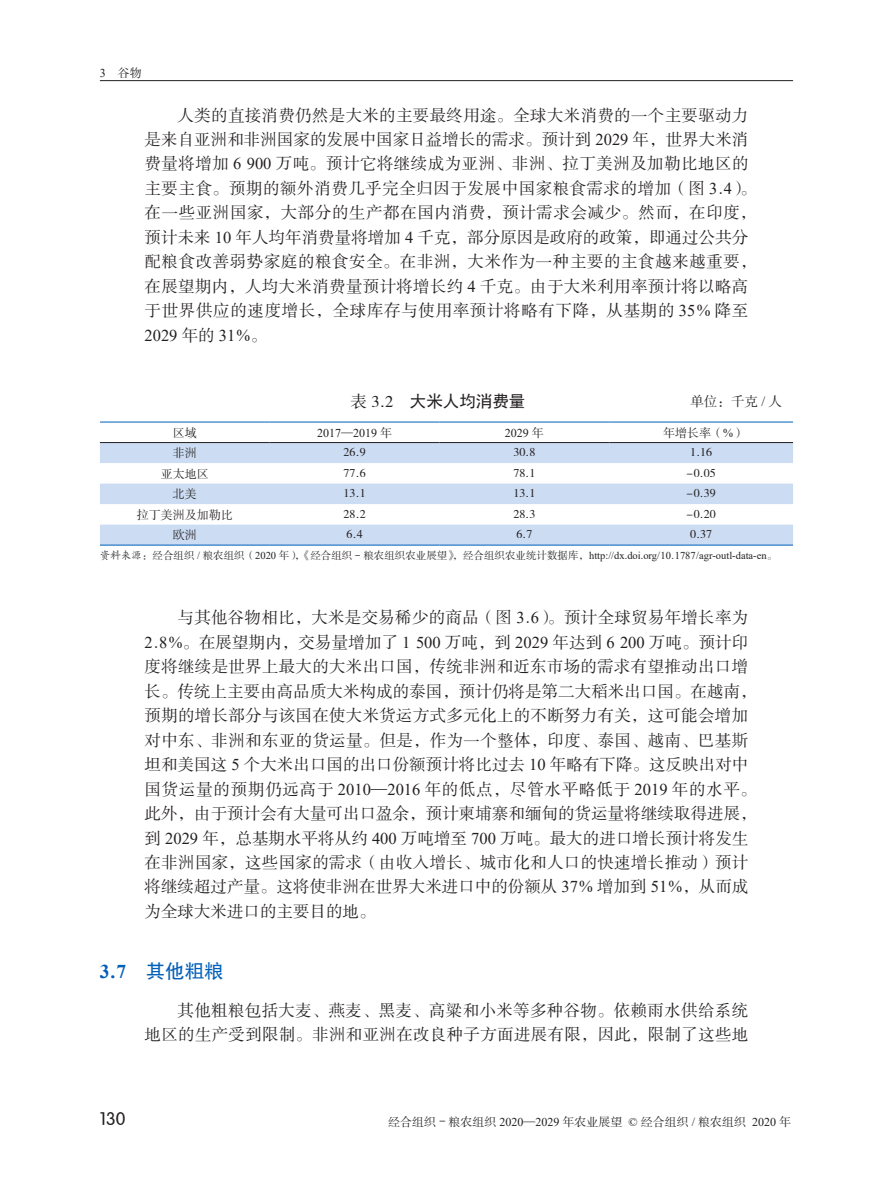
<style>
.page{position:relative;width:893px;height:1191px;background:#fff}
.page>*{position:absolute;margin:0;border:0;box-sizing:border-box;transform-origin:0 0}
.t1{font:19.5px "FZHTK GBK1 0";color:#005fb9}
.t2{font:18px "FZY3 K GBK1 0";color:#231f20}
.t3{font:16.5px/24.5px "FZSSK GBK1 0";letter-spacing:.02em;color:#231f20}
.t4{font:16.5px "Sim Hei";color:#231f20}
.t5{font:13.5px "FZSSK GBK1 0";color:#231f20}
.t6{font:12px "FZSSK GBK1 0";color:#231f20}
.t7{font:12px "Times New Roman";color:#231f20}
.t8{font:10.5px "Times New Roman";color:#231f20}
.s1{font-family:"Times New Roman"}
.s2{font-family:"FZSSK GBK1 0"}
.s3{font-family:"FZKTK GBK1 0"}
.s4{font-family:"Times New Roman";font-weight:700}
</style>
<div class="page">
<hr style="left:100px;top:80px;width:693px;height:1px;background:#231f20">
<svg style="left:100px;top:443px;width:693px;height:102px;fill:#ccdcf2"></svg>
<hr style="left:100px;top:422px;width:170px;height:1px;background:#005fb9">
<hr style="left:270px;top:422px;width:169px;height:1px;background:#005fb9">
<hr style="left:439px;top:422px;width:170px;height:1px;background:#005fb9">
<hr style="left:609px;top:422px;width:184px;height:1px;background:#005fb9">
<hr style="left:100px;top:545px;width:170px;height:1px;background:#005fb9">
<hr style="left:270px;top:545px;width:169px;height:1px;background:#005fb9">
<hr style="left:439px;top:545px;width:170px;height:1px;background:#005fb9">
<hr style="left:609px;top:545px;width:184px;height:1px;background:#005fb9">
<hr style="left:100px;top:442px;width:170px;height:1px;background:#231f20">
<hr style="left:270px;top:442px;width:169px;height:1px;background:#231f20">
<hr style="left:439px;top:442px;width:170px;height:1px;background:#231f20">
<hr style="left:609px;top:442px;width:184px;height:1px;background:#231f20">
<p class="t6" style="left:100px;top:66px;width:43px"><span class="s1">3</span> 谷物</p>
<p class="t3" style="left:145px;top:103px;width:614px;text-indent:33px">人类的直接消费仍然是大米的主要最终用途。全球大米消费的一个主要驱动力是来自亚洲和非洲国家的发展中国家日益增长的需求。预计到 <span class="s1">2029</span> 年，世界大米消费量将增加 <span class="s1">6 900</span> 万吨。预计它将继续成为亚洲、非洲、拉丁美洲及加勒比地区的主要主食。预期的额外消费几乎完全归因于发展中国家粮食需求的增加（图 <span class="s1">3.4</span>）。在一些亚洲国家，大部分的生产都在国内消费，预计需求会减少。然而，在印度，预计未来 <span class="s1">10</span> 年人均年消费量将增加 <span class="s1">4</span> 千克，部分原因是政府的政策，即通过公共分配粮食改善弱势家庭的粮食安全。在非洲，大米作为一种主要的主食越来越重要，在展望期内，人均大米消费量预计将增长约 <span class="s1">4</span> 千克。由于大米利用率预计将以略高于世界供应的速度增长，全球库存与使用率预计将略有下降，从基期的 <span class="s1">35%</span> 降至<span class="s1">2029</span> 年的 <span class="s1">31%</span>。</p>
<p class="t4" style="left:351px;top:392px;width:176px"><span class="s2">表 3.2</span> 大米人均消费量</p>
<p class="t5" style="left:690px;top:393px;width:93px">单位：千克 <span class="s1">/</span> 人</p>
<p class="t6" style="left:173px;top:426px;width:25px">区域</p>
<p class="t7" style="left:317px;top:424px;width:76px">2017<span class="s2">—</span>2019 <span class="s2">年</span></p>
<p class="t7" style="left:505px;top:424px;width:40px">2029 <span class="s2">年</span></p>
<p class="t6" style="left:663px;top:426px;width:83px">年增长率（<span class="s1">%</span>）</p>
<p class="t6" style="left:173px;top:446px;width:25px">非洲</p>
<p class="t6" style="left:344px;top:445px;width:24px">26.9</p>
<p class="t6" style="left:513px;top:445px;width:24px">30.8</p>
<p class="t6" style="left:690px;top:445px;width:24px">1.16</p>
<p class="t6" style="left:161px;top:467px;width:49px">亚太地区</p>
<p class="t6" style="left:344px;top:466px;width:24px">77.6</p>
<p class="t6" style="left:513px;top:466px;width:24px">78.1</p>
<p class="t6" style="left:687px;top:466px;width:31px">-0.05</p>
<p class="t6" style="left:173px;top:487px;width:25px">北美</p>
<p class="t6" style="left:344px;top:486px;width:24px">13.1</p>
<p class="t6" style="left:513px;top:486px;width:24px">13.1</p>
<p class="t6" style="left:687px;top:486px;width:31px">-0.39</p>
<p class="t6" style="left:137px;top:508px;width:97px">拉丁美洲及加勒比</p>
<p class="t6" style="left:344px;top:507px;width:24px">28.2</p>
<p class="t6" style="left:513px;top:507px;width:24px">28.3</p>
<p class="t6" style="left:687px;top:507px;width:31px">-0.20</p>
<p class="t6" style="left:173px;top:528px;width:25px">欧洲</p>
<p class="t6" style="left:347px;top:527px;width:18px">6.4</p>
<p class="t6" style="left:516px;top:527px;width:18px">6.7</p>
<p class="t6" style="left:690px;top:527px;width:24px">0.37</p>
<p class="t8" style="left:100px;top:548px;width:679px"><span class="s3">资料来源：</span><span class="s2">经合组织</span> / <span class="s2">粮农组织（</span>2020 <span class="s2">年），《经合组织 - 粮农组织农业展望》，经合组织农业统计数据库，</span>http://dx.doi.org/10.1787/agr-outl-data-en<span class="s2">。</span></p>
<p class="t3" style="left:145px;top:606px;width:614px;text-indent:33px">与其他谷物相比，大米是交易稀少的商品（图 <span class="s1">3.6</span>）。预计全球贸易年增长率为<span class="s1">2.8%</span>。在展望期内，交易量增加了 <span class="s1">1 500</span> 万吨，到 <span class="s1">2029</span> 年达到 <span class="s1">6 200</span> 万吨。预计印度将继续是世界上最大的大米出口国，传统非洲和近东市场的需求有望推动出口增长。传统上主要由高品质大米构成的泰国，预计仍将是第二大稻米出口国。在越南，预期的增长部分与该国在使大米货运方式多元化上的不断努力有关，这可能会增加对中东、非洲和东亚的货运量。但是，作为一个整体，印度、泰国、越南、巴基斯坦和美国这 <span class="s1">5</span> 个大米出口国的出口份额预计将比过去 <span class="s1">10</span> 年略有下降。这反映出对中国货运量的预期仍远高于 <span class="s1">2010</span>—<span class="s1">2016</span> 年的低点，尽管水平略低于 <span class="s1">2019</span> 年的水平。此外，由于预计会有大量可出口盈余，预计柬埔寨和缅甸的货运量将继续取得进展，到 <span class="s1">2029</span> 年，总基期水平将从约 <span class="s1">400</span> 万吨增至 <span class="s1">700</span> 万吨。最大的进口增长预计将发生在非洲国家，这些国家的需求（由收入增长、城市化和人口的快速增长推动）预计将继续超过产量。这将使非洲在世界大米进口中的份额从 <span class="s1">37%</span> 增加到 <span class="s1">51%</span>，从而成为全球大米进口的主要目的地。</p>
<p class="t1" style="left:100px;top:960px;width:125px"><span class="s4">3.7</span> 其他粗粮</p>
<p class="t3" style="left:145px;top:998px;width:605px;text-align:right">其他粗粮包括大麦、燕麦、黑麦、高粱和小米等多种谷物。依赖雨水供给系统<br>地区的生产受到限制。非洲和亚洲在改良种子方面进展有限，因此，限制了这些地</p>
<p class="t2" style="left:100px;top:1108px;width:27px">130</p>
<p class="t6" style="left:388px;top:1114px;width:405px">经合组织 - 粮农组织 <span class="s1">2020</span>—<span class="s1">2029</span> 年农业展望 <span class="s1">©</span> 经合组织 <span class="s1">/</span> 粮农组织 <span class="s1">2020</span> 年</p>
</div>
